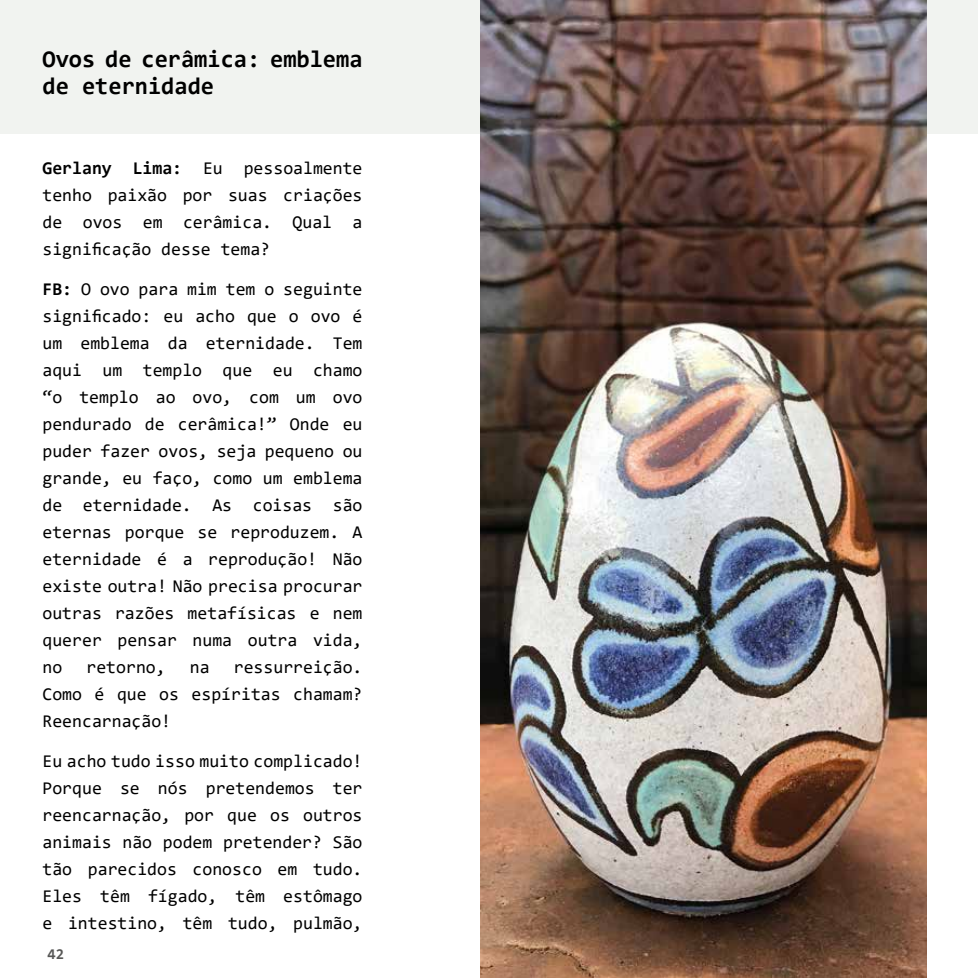
<style>
.page{position:relative;width:978px;height:978px;background:#fff}
.page>*{position:absolute;margin:0;border:0;box-sizing:border-box;transform-origin:0 0}
.t1{font:700 24px/27px "Consolas";color:#000}
.t2{font:18px/27px "Consolas";color:#000;text-align:justify}
.t3{font:700 15px "Consolas";color:#575756}
.s1{font-weight:700}
</style>
<div class="page">
<div style="left:0;top:0;width:978px;height:134px;background:#f1f3f0"></div>
<img style="left:480px;top:0;width:447px;height:978px">
<h1 class="t1" style="left:43px;top:46px;width:322px">Ovos de cerâmica: emblema de eternidade</h1>
<p class="t2" style="left:43px;top:154px;width:322px"><span class="s1">Gerlany Lima:</span> Eu pessoalmente tenho paixão por suas criações de ovos em cerâmica. Qual a significação desse tema?</p>
<p class="t2" style="left:43px;top:275px;width:321px"><span class="s1">FB:</span> O ovo para mim tem o seguinte significado: eu acho que o ovo é um emblema da eternidade. Tem aqui um templo que eu chamo “o templo ao ovo, com um ovo pendurado de cerâmica!” Onde eu puder fazer ovos, seja pequeno ou grande, eu faço, como um emblema de eternidade. As coisas são eternas porque se reproduzem. A eternidade é a reprodução! Não existe outra! Não precisa procurar outras razões metafísicas e nem querer pensar numa outra vida, no</p>
<p class="t2" style="left:43px;top:653px;width:322px;text-indent:191px">ressurreição.<br>Como é que os espíritas chamam?<br>Reencarnação!</p>
<p class="t2" style="left:43px;top:747px;width:322px">Eu acho tudo isso muito complicado!<br>Porque se nós pretendemos ter reencarnação, por que os outros animais não podem pretender? São tão parecidos conosco em tudo.<br>Eles têm fígado, têm estômago e intestino, têm tudo, pulmão,</p>
<p class="t2" style="left:86px;top:653px;width:81px">retorno,</p>
<p class="t2" style="left:190px;top:653px;width:21px">na</p>
<p class="t3" style="left:47px;top:945px;width:18px">42</p>
</div>
